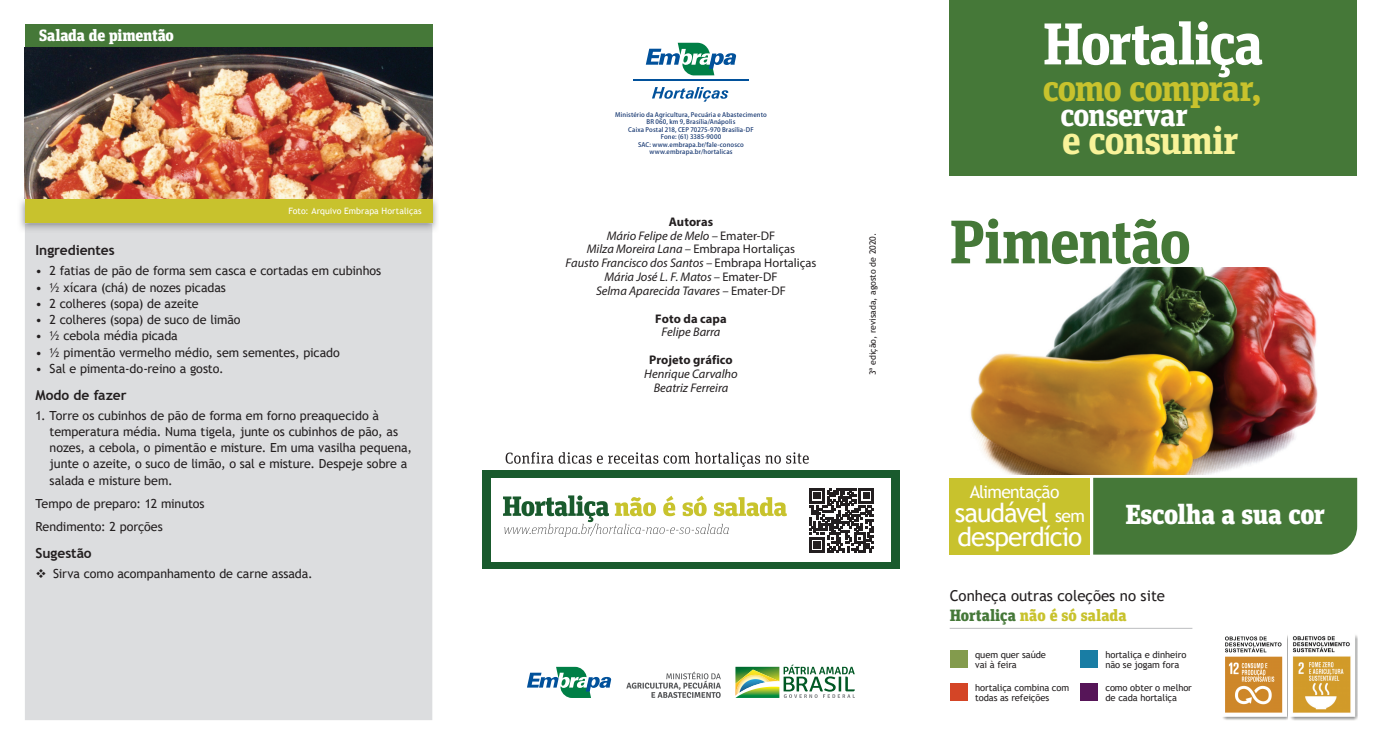
<style>
.page{position:relative;width:1382px;height:745px;background:#fff}
.page>*{position:absolute;margin:0;border:0;box-sizing:border-box;transform-origin:0 0}
.t1{font:700 61.25px "Unit Slab Pro";letter-spacing:-.03em;color:#457838}
.t2{font:700 58.75px "Unit Slab Pro";letter-spacing:-.035em;color:#fff}
.t3{font:700 38.75px "Unit Slab Pro";letter-spacing:-.03em;color:#f8f399}
.t4{font:700 36.25px "Unit Slab Pro";letter-spacing:-.035em;color:#c8c22d}
.t5{font:700 31.25px "Unit Slab Pro";letter-spacing:-.025em;color:#fff}
.t6{font:900 27.5px "Unit Slab Pro";letter-spacing:-.02em;color:#fff}
.t7{font:26.25px/23.8px "Trebuchet MS";letter-spacing:-.045em;color:#fff}
.t8{font:17.5px "Trebuchet MS";letter-spacing:-.045em;color:#fff}
.t9{font:900 16.25px "Unit Slab Pro";color:#c8c22d}
.t10{font:900 16.25px "Unit Slab Pro";letter-spacing:-.02em;color:#fff}
.t11{font:15px "Trebuchet MS";color:#231f20}
.t12{font:700 13.75px "Trebuchet MS";color:#231f20}
.t13{font:12.5px/16.2px "Trebuchet MS";letter-spacing:-.005em;color:#231f20}
.t14{font:italic 12.5px/13.8px "Myriad Pro";color:#231f20;text-align:center}
.t15{font:700 12.5px "Myriad Pro";letter-spacing:.005em;color:#231f20}
.t16{font:9.38px/10px "Trebuchet MS";letter-spacing:-.01em;color:#231f20}
.t17{font:8.75px "Trebuchet MS";color:#231f20}
.t18{font:8.75px "Trebuchet MS";letter-spacing:.005em;color:#fff}
.t19{font:500 6.25px/7.5px "Koz Go Pr 6 N";letter-spacing:.02em;color:#193a73;text-align:center}
.s1{font-weight:700;font-style:normal}
.s2{font-style:normal}
.s3{font-size:17.5px}
.s4{color:#457838}
</style>
<div class="page">
<div style="left:25px;top:232px;width:407px;height:487px;background:#dcdddf"></div>
<div style="left:950px;top:0;width:407px;height:176px;background:#457838"></div>
<div style="left:950px;top:650px;width:17px;height:18px;background:#839b4d"></div>
<div style="left:950px;top:682px;width:17px;height:18px;background:#d44526"></div>
<div style="left:1080px;top:650px;width:18px;height:18px;background:#197da4"></div>
<div style="left:1080px;top:682px;width:18px;height:18px;background:#561558"></div>
<svg style="left:527px;top:666px;width:85px;height:31px"></svg>
<svg style="left:735px;top:664px;width:120px;height:33px"></svg>
<svg style="left:626px;top:671px;width:95px;height:26px"></svg>
<hr style="left:633px;top:79px;width:116px;height:2px;background:#01519b">
<svg style="left:652px;top:87px;width:76px;height:15px"></svg>
<svg style="left:646px;top:43px;width:91px;height:32px"></svg>
<img style="left:1222px;top:635px;width:135px;height:84px">
<div style="left:482px;top:469px;width:418px;height:99px;background:#195a2d"></div>
<div style="left:491px;top:477px;width:399px;height:84px;background:#fff"></div>
<svg style="left:503px;top:495px;width:284px;height:41px"></svg>
<svg style="left:809px;top:488px;width:65px;height:64px"></svg>
<svg style="left:506px;top:452px;width:303px;height:14px"></svg>
<div style="left:25px;top:25px;width:407px;height:23px;background:#457838"></div>
<img style="left:20px;top:195px;width:417px;height:37px">
<img style="left:25px;top:224px;width:407px;height:8px">
<div style="left:25px;top:199px;width:407px;height:23px;background:#c8c22d"></div>
<hr style="left:950px;top:627px;width:242px;height:1px;background:#bcbdc0">
<div style="left:1093px;top:477px;width:264px;height:77px;background:#457838"></div>
<div style="left:950px;top:477px;width:140px;height:77px;background:#c8c22d"></div>
<img style="left:970px;top:267px;width:348px;height:207px">
<img style="left:25px;top:48px;width:407px;height:151px">
<h3 class="t10" style="left:39px;top:23px;width:136px">Salada de pimentão</h3>
<p class="t18" style="left:288px;top:205px;width:135px">Foto: Arquivo Embrapa Hortaliças</p>
<p class="t12" style="left:35px;top:242px;width:81px">Ingredientes</p>
<p class="t13" style="left:35px;top:262px;width:347px">• 2 fatias de pão de forma sem casca e cortadas em cubinhos</p>
<p class="t13" style="left:35px;top:279px;width:192px">• ½ xícara (chá) de nozes picadas</p>
<p class="t13" style="left:35px;top:295px;width:165px">• 2 colheres (sopa) de azeite</p>
<p class="t13" style="left:35px;top:311px;width:207px">• 2 colheres (sopa) de suco de limão</p>
<p class="t13" style="left:35px;top:327px;width:144px">• ½ cebola média picada</p>
<p class="t13" style="left:35px;top:344px;width:306px">• ½ pimentão vermelho médio, sem sementes, picado</p>
<p class="t13" style="left:35px;top:360px;width:190px">• Sal e pimenta-do-reino a gosto.</p>
<p class="t12" style="left:35px;top:386px;width:93px">Modo de fazer</p>
<p class="t13" style="left:50px;top:407px;width:364px;text-indent:-14px">1. Torre os cubinhos de pão de forma em forno preaquecido à temperatura média. Numa tigela, junte os cubinhos de pão, as nozes, a cebola, o pimentão e misture. Em uma vasilha pequena, junte o azeite, o suco de limão, o sal e misture. Despeje sobre a salada e misture bem.</p>
<p class="t13" style="left:35px;top:491px;width:171px;line-height:23.4px">Tempo de preparo: 12 minutos<br>Rendimento: 2 porções</p>
<p class="t12" style="left:35px;top:544px;width:58px">Sugestão</p>
<p class="t13" style="left:35px;top:565px;width:279px">❖ Sirva como acompanhamento de carne assada.</p>
<p class="t19" style="left:615px;top:111px;width:153px">Ministério da Agricultura, Pecuária e Abastecimento BR 060, km 9, Brasília/Anápolis<br>Caixa Postal 218, CEP 70275-970 Brasília-DF<br>Fone: (61) 3385-9000<br>SAC: www.embrapa.br/fale-conosco www.embrapa.br/hortalicas</p>
<p class="t14" style="left:566px;top:214px;width:252px"><span class="s1">Autoras<br></span>Mário Felipe de Melo – <span class="s2">Emater-DF<br></span>Milza Moreira Lana – <span class="s2">Embrapa Hortaliças<br></span>Fausto Francisco dos Santos – <span class="s2">Embrapa Hortaliças </span>Mária José L. F. Matos – <span class="s2">Emater-DF<br></span>Selma Aparecida Tavares – <span class="s2">Emater-DF</span></p>
<p class="t15" style="left:655px;top:310px;width:73px">Foto da capa</p>
<p class="t14" style="left:662px;top:325px;width:60px">Felipe Barra</p>
<p class="t15" style="left:649px;top:352px;width:85px">Projeto gráfico</p>
<p class="t14" style="left:644px;top:366px;width:95px">Henrique Carvalho<br>Beatriz Ferreira</p>
<p class="t17" style="left:867px;top:375px;width:144px;rotate:-90deg">3ª edição, revisada, agosto de 2020.</p>
<h2 class="t2" style="left:1043px;top:1px;width:223px">Hortaliça</h2>
<h3 class="t4" style="left:1043px;top:62px;width:221px">como comprar,</h3>
<h3 class="t5" style="left:1060px;top:92px;width:129px">conservar</h3>
<h3 class="t3" style="left:1062px;top:112px;width:178px">e consumir</h3>
<h1 class="t1" style="left:949px;top:197px;width:243px">Pimentão</h1>
<h3 class="t8" style="left:970px;top:480px;width:91px">Alimentação</h3>
<h3 class="t7" style="left:955px;top:500px;width:132px">saudável <span class="s3">sem </span>desperdício</h3>
<h3 class="t6" style="left:1125px;top:493px;width:201px">Escolha a sua cor</h3>
<p class="t11" style="left:950px;top:586px;width:217px">Conheça outras coleções no site</p>
<h3 class="t9" style="left:950px;top:602px;width:179px"><span class="s4">Hortaliça</span> não é só salada</h3>
<p class="t16" style="left:975px;top:649px;width:72px">quem quer saúde vai à feira</p>
<p class="t16" style="left:975px;top:682px;width:96px">hortaliça combina com todas as refeições</p>
<p class="t16" style="left:1105px;top:649px;width:82px">hortaliça e dinheiro não se jogam fora</p>
<p class="t16" style="left:1105px;top:682px;width:88px">como obter o melhor de cada hortaliça</p>
</div>
